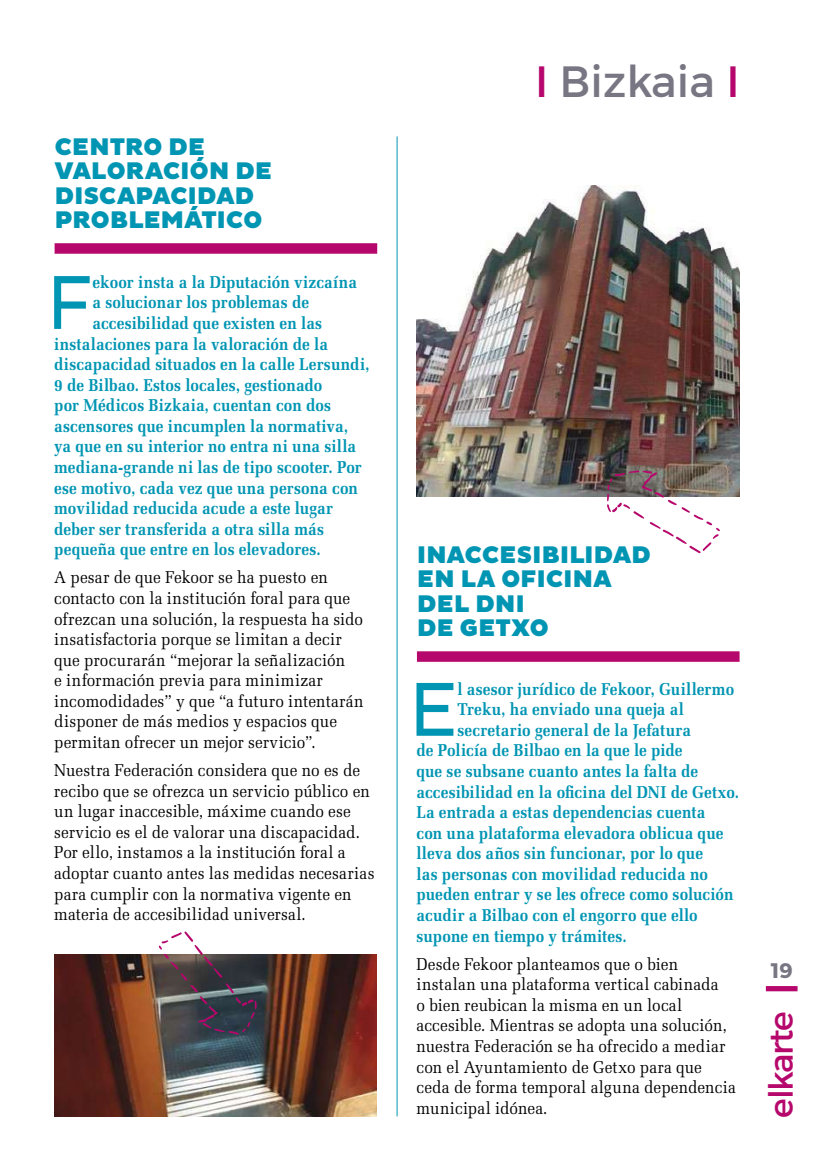
<style>
.page{position:relative;width:819px;height:1166px;background:#fff}
.page>*{position:absolute;margin:0;border:0;box-sizing:border-box;transform-origin:0 0}
.t1{font:77.7px "Pluto Sans";color:#0095b3;scale:.9 1}
.t2{font:43.75px "Montserrat";color:#787682}
.t3{font:33.25px "Montserrat";letter-spacing:-.04em;color:#b6086c}
.t4{font:900 24.5px/24.5px "Pluto Sans";letter-spacing:.015em;color:#0095b3}
.t5{font:700 21px "Montserrat";color:#787682}
.t6{font:700 17.15px "Melior";letter-spacing:.005em;color:#0095b3;scale:.9 1}
.t7{font:17.15px/20.7px "Melior";letter-spacing:.01em;color:#000;scale:.9 1}
.s1{color:#b6086c}
</style>
<div class="page">
<div style="left:765px;top:986px;width:32px;height:5px;background:#b6086c"></div>
<div style="left:55px;top:243px;width:322px;height:11px;background:#b6086c"></div>
<div style="left:417px;top:651px;width:322px;height:11px;background:#b6086c"></div>
<img style="left:55px;top:955px;width:321px;height:161px">
<img style="left:417px;top:185px;width:322px;height:311px">
<svg style="left:607px;top:470px;width:113px;height:83px"></svg>
<svg style="left:159px;top:931px;width:97px;height:104px"></svg>
<hr style="left:396px;top:136px;width:1px;height:980px;background:#0095b3">
<h3 class="t4" style="left:55px;top:135px;width:219px;text-indent:89px">O DE<br>VALORACIÓN DE<br>DISCAPA</h3>
<h3 class="t4" style="left:55px;top:135px;width:53px">CENTR</h3>
<h3 class="t4" style="left:55px;top:184px;width:209px;text-indent:116px">CIDAD<br>PROBLEMÁTI CO</h3>
<h1 class="t1" style="left:47px;top:258px;width:52px">F</h1>
<p class="t6" style="left:92px;top:271px;width:295px">ekoor insta a la Diputación vizcaína</p>
<p class="t6" style="left:92px;top:292px;width:242px">a solucionar los problemas de</p>
<p class="t6" style="left:92px;top:312px;width:257px">accesibilidad que existen en las</p>
<p class="t6" style="left:54px;top:333px;width:306px">instalaciones para la valoración de la</p>
<p class="t6" style="left:54px;top:353px;width:352px">discapacidad situados en la calle Lersundi,</p>
<p class="t6" style="left:54px;top:374px;width:299px">9 de Bilbao. Estos locales, gestionado</p>
<p class="t6" style="left:54px;top:395px;width:309px">por Médicos Bizkaia, cuentan con dos</p>
<p class="t6" style="left:54px;top:415px;width:328px">ascensores que incumplen la normativa,</p>
<p class="t6" style="left:54px;top:436px;width:337px">ya que en su interior no entra ni una silla</p>
<p class="t6" style="left:54px;top:456px;width:343px">mediana-grande ni las de tipo scooter. Por</p>
<p class="t6" style="left:54px;top:477px;width:339px">ese motivo, cada vez que una persona con</p>
<p class="t6" style="left:54px;top:497px;width:311px">movilidad reducida acude a este lugar</p>
<p class="t6" style="left:54px;top:518px;width:301px">deber ser transferida a otra silla más</p>
<p class="t6" style="left:54px;top:539px;width:298px">pequeña que entre en los elevadores.</p>
<p class="t7" style="left:54px;top:567px;width:345px">A pesar de que Fekoor se ha puesto en contacto con la institución foral para que ofrezcan una solución, la respuesta ha sido insatisfactoria porque se limitan a decir que procurarán “mejorar la señalización<br>e información previa para minimizar incomodidades” y que “a futuro intentarán disponer de más medios y espacios que permitan ofrecer un mejor servicio”.</p>
<p class="t7" style="left:54px;top:760px;width:357px">Nuestra Federación considera que no es de recibo que se ofrezca un servicio público en un lugar inaccesible, máxime cuando ese servicio es el de valorar una discapacidad.<br>Por ello, instamos a la institución foral a adoptar cuanto antes las medidas necesarias para cumplir con la normativa vigente en materia de accesibilidad universal.</p>
<h2 class="t2" style="left:535px;top:54px;width:206px"><span class="s1">I</span> Bizkaia <span class="s1">I</span></h2>
<h3 class="t4" style="left:417px;top:543px;width:128px">INACCESIBILI</h3>
<h3 class="t4" style="left:594px;top:543px;width:58px">DAD</h3>
<h3 class="t4" style="left:417px;top:568px;width:163px">EN LA OFICINA<br>DEL DNI<br>DE GETXO</h3>
<h1 class="t1" style="left:409px;top:665px;width:55px">E</h1>
<p class="t6" style="left:457px;top:678px;width:309px">l asesor jurídico de Fekoor, Guillermo</p>
<p class="t6" style="left:457px;top:698px;width:253px">Treku, ha enviado una queja al</p>
<p class="t6" style="left:457px;top:719px;width:261px">secretario general de la Jefatura</p>
<p class="t6" style="left:416px;top:740px;width:297px">de Policía de Bilbao en la que le pide</p>
<p class="t6" style="left:416px;top:760px;width:314px">que se subsane cuanto antes la falta de</p>
<p class="t6" style="left:416px;top:781px;width:360px">accesibilidad en la oficina del DNI de Getxo.</p>
<p class="t6" style="left:416px;top:801px;width:322px">La entrada a estas dependencias cuenta</p>
<p class="t6" style="left:416px;top:822px;width:342px">con una plataforma elevadora oblicua que</p>
<p class="t6" style="left:416px;top:842px;width:320px">lleva dos años sin funcionar, por lo que</p>
<p class="t6" style="left:416px;top:863px;width:325px">las personas con movilidad reducida no</p>
<p class="t6" style="left:416px;top:884px;width:354px">pueden entrar y se les ofrece como solución</p>
<p class="t6" style="left:416px;top:904px;width:314px">acudir a Bilbao con el engorro que ello</p>
<p class="t6" style="left:416px;top:925px;width:235px">supone en tiempo y trámites.</p>
<p class="t7" style="left:416px;top:953px;width:356px">Desde Fekoor planteamos que o bien instalan una plataforma vertical cabinada<br>o bien reubican la misma en un local accesible. Mientras se adopta una solución, nuestra Federación se ha ofrecido a mediar con el Ayuntamiento de Getxo para que ceda de forma temporal alguna dependencia municipal idónea.</p>
<p class="t5" style="left:770px;top:958px;width:23px">19</p>
<h3 class="t3" style="left:760px;top:1117px;width:107px;rotate:-90deg">elkarte</h3>
</div>
